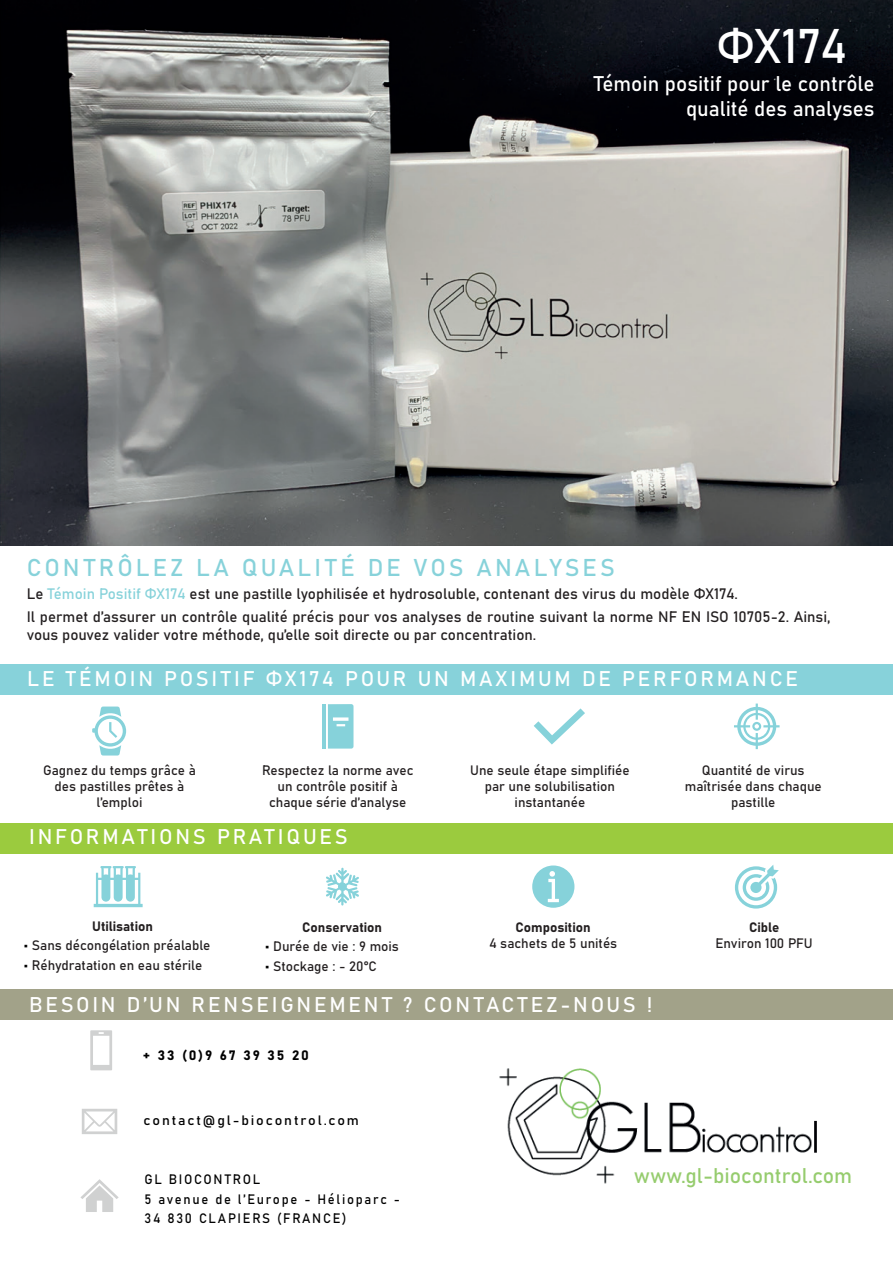
<style>
.page{position:relative;width:893px;height:1263px;background:#fff}
.page>*{position:absolute;margin:0;border:0;box-sizing:border-box;transform-origin:0 0}
.t1{font:48px "Bahnschrift";letter-spacing:-.01em;color:#fff}
.t2{font:24px "Bahnschrift";letter-spacing:.135em;color:#87d2da}
.t3{font:21px "Bahnschrift";letter-spacing:.125em;color:#fff}
.t4{font:21px/25.2px "Bahnschrift";color:#fff;text-align:right}
.t5{font:21px "Bahnschrift";color:#96cc6e}
.t6{font:15px/22.5px "Bahnschrift";color:#231f20}
.t7{font:13.5px/16.2px "Bahnschrift";color:#231f20;text-align:center}
.t8{font:13.5px/19.5px "Bahnschrift";letter-spacing:.135em;color:#000001;scale:.96 1}
.t9{font:13.5px "Bahnschrift";letter-spacing:.135em;color:#000001;scale:1.04 1}
.s1{color:#87d2da}
.s2{font-size:15px;color:#000001}
</style>
<div class="page">
<img style="left:0;top:0;width:892px;height:545px">
<div style="left:0;top:989px;width:893px;height:30px;background:#a2a289"></div>
<div style="left:0;top:664px;width:893px;height:30px;background:#87d2da"></div>
<svg style="left:92px;top:706px;width:34px;height:49px"></svg>
<hr style="left:322px;top:704px;width:4px;height:44px;background:#86d2da">
<svg style="left:328px;top:704px;width:25px;height:44px"></svg>
<svg style="left:534px;top:708px;width:51px;height:36px"></svg>
<svg style="left:734px;top:703px;width:45px;height:46px"></svg>
<div style="left:0;top:823px;width:893px;height:30px;background:#9bcb3e"></div>
<svg style="left:94px;top:866px;width:49px;height:41px"></svg>
<svg style="left:532px;top:865px;width:42px;height:43px"></svg>
<svg style="left:326px;top:868px;width:33px;height:37px"></svg>
<svg style="left:735px;top:865px;width:44px;height:43px"></svg>
<svg style="left:90px;top:1030px;width:22px;height:40px"></svg>
<svg style="left:80px;top:1179px;width:39px;height:33px"></svg>
<svg style="left:82px;top:1109px;width:35px;height:25px"></svg>
<img style="left:499px;top:1068px;width:318px;height:116px">
<h1 class="t1" style="left:717px;top:10px;width:132px">ΦX174</h1>
<h3 class="t4" style="left:594px;top:69px;width:282px">Témoin positif pour le contrôle qualité des analyses</h3>
<h2 class="t2" style="left:27px;top:550px;width:590px">CONTRÔLEZ LA QUALITÉ DE VOS ANALYSES</h2>
<p class="t6" style="left:27px;top:582px;width:805px">Le <span class="s1">Témoin Positif ΦX174</span> est une pastille lyophilisée et hydrosoluble, contenant des virus du modèle ΦX174.<br>Il permet d’assurer un contrôle qualité précis pour vos analyses de routine suivant la norme NF EN ISO 10705-2. Ainsi,</p>
<p class="t6" style="left:27px;top:622px;width:511px">vous pouvez valider votre méthode, qu’elle soit directe ou par concentration.</p>
<h3 class="t3" style="left:27px;top:662px;width:772px">LE TÉMOIN POSITIF ΦX174 POUR UN MAXIMUM DE PERFORMANCE</h3>
<p class="t7" style="left:43px;top:761px;width:154px">Gagnez du temps grâce à des pastilles prêtes à l’emploi</p>
<p class="t7" style="left:262px;top:761px;width:153px">Respectez la norme avec un contrôle positif à chaque série d’analyse</p>
<p class="t7" style="left:470px;top:761px;width:161px">Une seule étape simplifiée par une solubilisation instantanée</p>
<p class="t7" style="left:685px;top:761px;width:138px">Quantité de virus maîtrisée dans chaque pastille</p>
<h3 class="t3" style="left:29px;top:820px;width:320px">INFORMATIONS PRATIQUES</h3>
<p class="t7" style="left:92px;top:917px;width:62px">Utilisation</p>
<p class="t7" style="left:24px;top:936px;width:188px"><span class="s2">•</span> Sans décongélation préalable</p>
<p class="t7" style="left:24px;top:956px;width:180px"><span class="s2">•</span> Réhydratation en eau stérile</p>
<p class="t7" style="left:302px;top:918px;width:81px">Conservation</p>
<p class="t7" style="left:265px;top:937px;width:135px"><span class="s2">•</span> Durée de vie : 9 mois</p>
<p class="t7" style="left:265px;top:957px;width:113px"><span class="s2">•</span> Stockage : - 20°C</p>
<p class="t7" style="left:489px;top:918px;width:130px">Composition<br>4 sachets de 5 unités</p>
<p class="t7" style="left:715px;top:918px;width:99px">Cible<br>Environ 100 PFU</p>
<h3 class="t3" style="left:29px;top:989px;width:625px">BESOIN D’UN RENSEIGNEMENT ? CONTACTEZ-NOUS !</h3>
<p class="t9" style="left:143px;top:1045px;width:161px">+ 33 (0)9 67 39 35 20</p>
<p class="t9" style="left:144px;top:1110px;width:209px">contact@gl-biocontrol.com</p>
<p class="t8" style="left:145px;top:1169px;width:267px">GL BIOCONTROL<br>5 avenue de l’Europe - Hélioparc -<br>34 830 CLAPIERS (FRANCE)</p>
<h3 class="t5" style="left:634px;top:1160px;width:220px">www.gl-biocontrol.com</h3>
</div>
